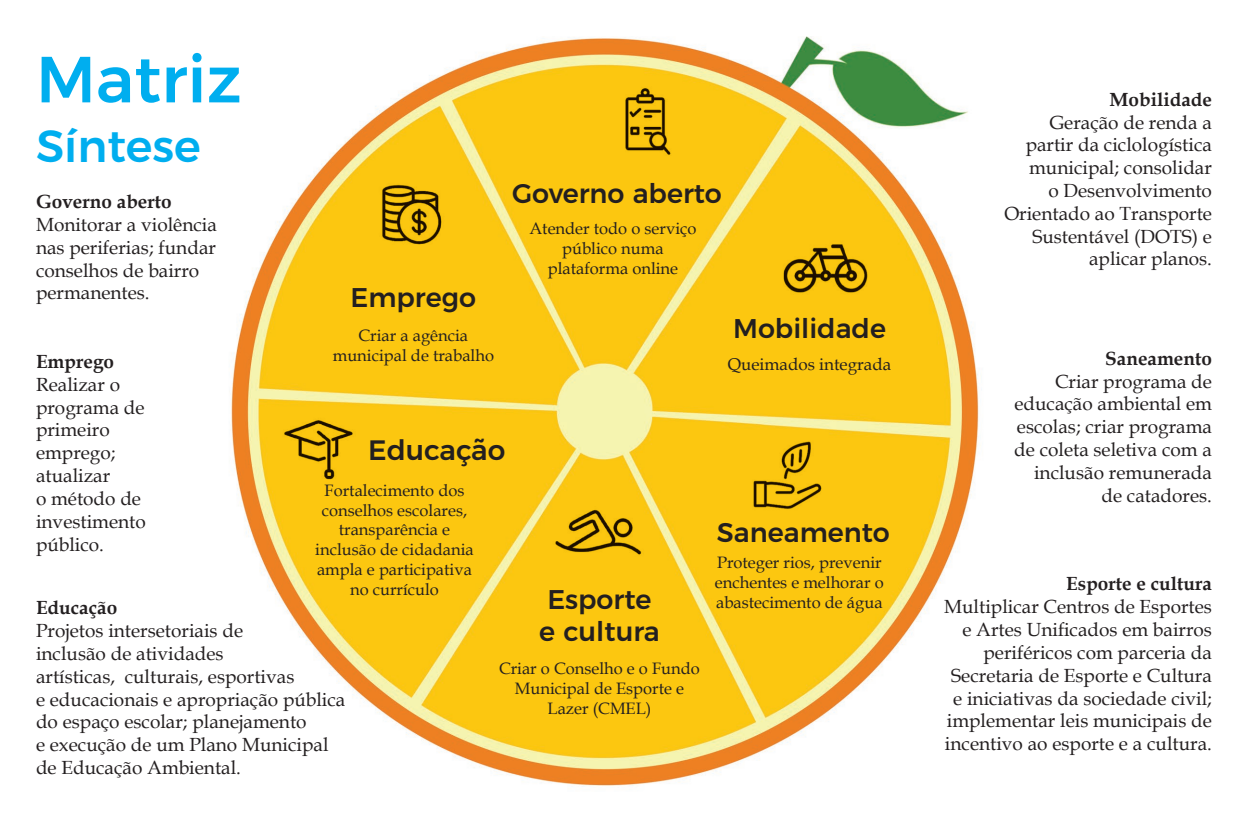
<style>
.page{position:relative;width:1248px;height:823px;background:#fff}
.page>*{position:absolute;margin:0;border:0;box-sizing:border-box;transform-origin:0 0}
.t1{font:500 65px "Montserrat";color:#00aeef}
.t2{font:500 45px "Montserrat";color:#00aeef}
.t3{font:500 28px "Montserrat";color:#231f20}
.t4{font:500 27px "Montserrat";color:#231f20}
.t5{font:19px/22.8px "Book Antiqua";color:#231f20}
.t6{font:700 19px "Book Antiqua";color:#231f20}
.t7{font:17px "Book Antiqua";color:#231f20}
.t8{font:16.5px/19.8px "Book Antiqua";color:#231f20;text-align:center}
</style>
<div class="page">
<img style="left:230px;top:36px;width:752px;height:750px">
<h1 class="t1" style="left:36px;top:27px;width:207px">Matriz</h1>
<h2 class="t2" style="left:36px;top:110px;width:166px">Síntese</h2>
<p class="t6" style="left:36px;top:188px;width:137px">Governo aberto</p>
<p class="t5" style="left:36px;top:212px;width:182px">Monitorar a violência nas periferias; fundar conselhos de bairro permanentes.</p>
<h3 class="t4" style="left:350px;top:276px;width:127px">Emprego</h3>
<h3 class="t4" style="left:512px;top:172px;width:211px">Governo aberto</h3>
<p class="t8" style="left:529px;top:218px;width:168px">Atender todo o serviço público numa plataforma online</p>
<h3 class="t4" style="left:733px;top:306px;width:154px">Mobilidade</h3>
<p class="t7" style="left:727px;top:352px;width:165px">Queimados integrada</p>
<p class="t8" style="left:333px;top:324px;width:163px">Criar a agência municipal de trabalho</p>
<p class="t6" style="left:36px;top:348px;width:80px">Emprego</p>
<p class="t5" style="left:36px;top:372px;width:111px">Realizar o programa de primeiro emprego; atualizar<br>o método de investimento público.</p>
<h3 class="t3" style="left:368px;top:427px;width:139px">Educação</h3>
<p class="t8" style="left:315px;top:479px;width:160px">Fortalecimento dos conselhos escolares, transparência e inclusão de cidadania ampla e participativa no currículo</p>
<h3 class="t4" style="left:716px;top:510px;width:174px">Saneamento</h3>
<p class="t8" style="left:715px;top:552px;width:170px;text-align:left">Proteger rios, prevenir enchentes e melhorar o</p>
<h3 class="t4" style="left:547px;top:577px;width:106px">Esporte</h3>
<p class="t8" style="left:716px;top:591px;width:168px">abastecimento de água</p>
<h3 class="t4" style="left:539px;top:609px;width:122px">e cultura</h3>
<p class="t8" style="left:499px;top:658px;width:202px">Criar o Conselho e o Fundo<br>Municipal de Esporte e<br>Lazer (CMEL)</p>
<p class="t6" style="left:36px;top:594px;width:83px">Educação</p>
<p class="t5" style="left:36px;top:618px;width:311px">Projetos intersetoriais de<br>inclusão de atividades<br>artísticas, culturais, esportivas<br>e educacionais e apropriação pública do espaço escolar; planejamento<br>e execução de um Plano Municipal de Educação Ambiental.</p>
<p class="t6" style="left:1109px;top:86px;width:104px">Mobilidade</p>
<p class="t5" style="left:1004px;top:110px;width:209px;text-align:right">Geração de renda a partir da ciclologística municipal; consolidar<br>o Desenvolvimento<br>Orientado ao Transporte<br>Sustentável (DOTS) e aplicar planos.</p>
<p class="t6" style="left:1105px;top:345px;width:108px">Saneamento</p>
<p class="t5" style="left:1014px;top:369px;width:199px;text-align:right">Criar programa de educação ambiental em escolas; criar programa de coleta seletiva com a inclusão remunerada de catadores.</p>
<p class="t6" style="left:1066px;top:570px;width:147px">Esporte e cultura</p>
<p class="t5" style="left:944px;top:594px;width:269px;text-align:right">Multiplicar Centros de Esportes e Artes Unificados em bairros periféricos com parceria da<br>Secretaria de Esporte e Cultura e iniciativas da sociedade civil; implementar leis municipais de incentivo ao esporte e a cultura.</p>
</div>
